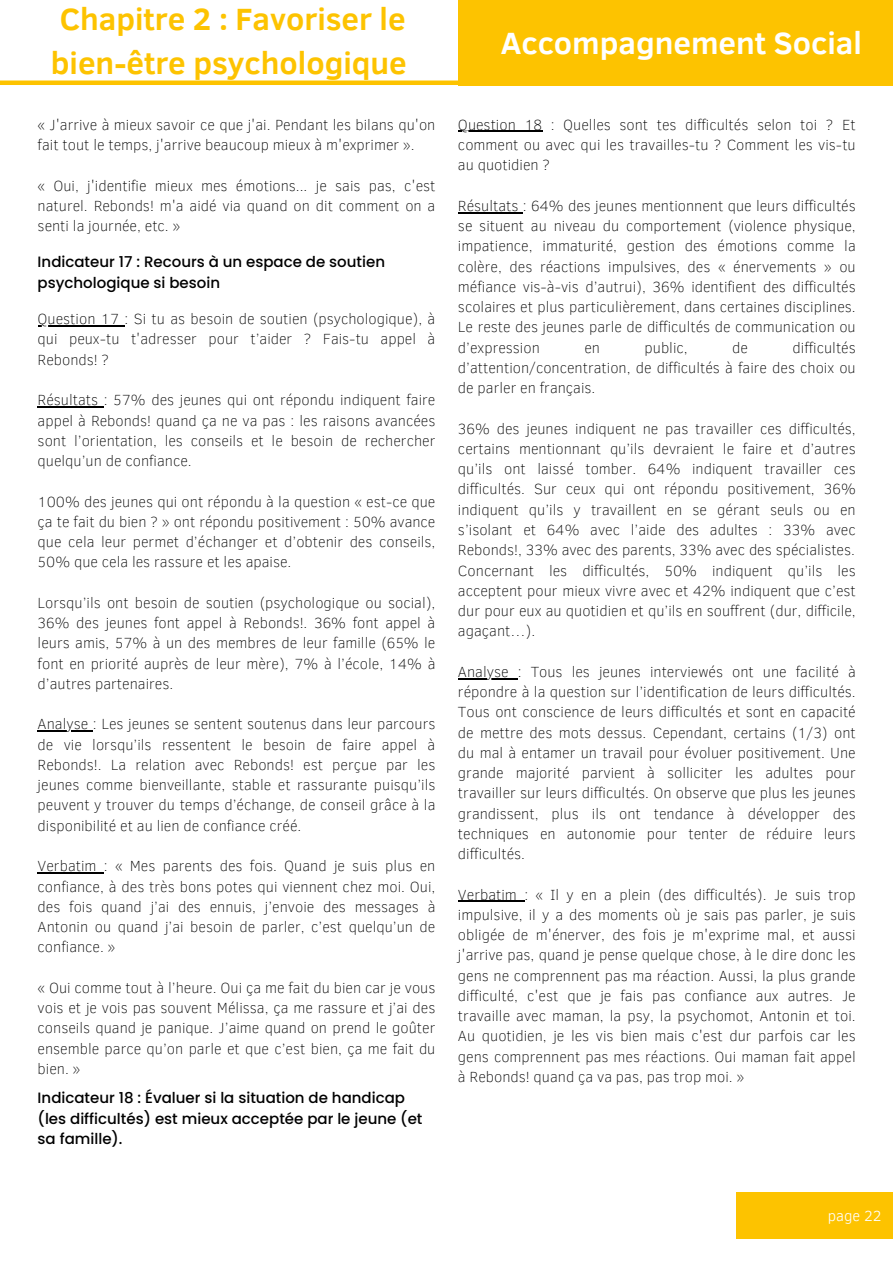
<style>
.page{position:relative;width:893px;height:1264px;background:#fff}
.page>*{position:absolute;margin:0;border:0;box-sizing:border-box;transform-origin:0 0}
.t1{font:700 31.5px/43.8px "Clear Sans";color:#fdc300}
.t2{font:700 31.5px "Clear Sans";color:#fff}
.t3{font:100 15px/20.2px "Clear Sans";color:#000;text-align:justify}
.t4{font:500 15px/20.2px "Poppins";color:#000}
.t5{font:300 15px "Clear Sans";color:#fff}
</style>
<div class="page">
<div style="left:458px;top:0;width:434px;height:85px;background:#fdc300"></div>
<div style="left:0;top:80px;width:458px;height:5px;background:#fdc300"></div>
<div style="left:736px;top:1192px;width:156px;height:46px;background:#fdc300"></div>
<hr style="left:38px;top:325px;width:86px;height:1px;background:#000">
<hr style="left:38px;top:406px;width:66px;height:1px;background:#000">
<hr style="left:38px;top:730px;width:55px;height:1px;background:#000">
<hr style="left:38px;top:872px;width:66px;height:1px;background:#000">
<hr style="left:458px;top:131px;width:84px;height:1px;background:#000">
<hr style="left:458px;top:212px;width:65px;height:1px;background:#000">
<hr style="left:458px;top:678px;width:59px;height:1px;background:#000">
<hr style="left:458px;top:900px;width:66px;height:1px;background:#000">
<p class="t1" style="left:51px;top:-5px;width:357px">Chapitre 2 : Favoriser le bien-être psychologique</p>
<p class="t3" style="left:38px;top:114px;width:399px">« J'arrive à mieux savoir ce que j'ai. Pendant les bilans qu'on fait tout le temps, j'arrive beaucoup mieux à m'exprimer ».</p>
<p class="t3" style="left:38px;top:174px;width:399px">« Oui, j'identifie mieux mes émotions... je sais pas, c'est naturel. Rebonds! m'a aidé via quand on dit comment on a senti la journée, etc. »</p>
<p class="t4" style="left:38px;top:252px;width:349px">Indicateur 17 : Recours à un espace de soutien psychologique si besoin</p>
<p class="t3" style="left:38px;top:308px;width:399px">Question 17 : Si tu as besoin de soutien (psychologique), à qui peux-tu t'adresser pour t’aider ? Fais-tu appel à Rebonds! ?</p>
<p class="t3" style="left:38px;top:389px;width:399px">Résultats : 57% des jeunes qui ont répondu indiquent faire appel à Rebonds! quand ça ne va pas : les raisons avancées sont l’orientation, les conseils et le besoin de rechercher quelqu’un de confiance.</p>
<p class="t3" style="left:38px;top:490px;width:399px">100% des jeunes qui ont répondu à la question « est-ce que ça te fait du bien ? » ont répondu positivement : 50% avance que cela leur permet d’échanger et d’obtenir des conseils, 50% que cela les rassure et les apaise.</p>
<p class="t3" style="left:38px;top:591px;width:399px">Lorsqu’ils ont besoin de soutien (psychologique ou social), 36% des jeunes font appel à Rebonds!. 36% font appel à leurs amis, 57% à un des membres de leur famille (65% le font en priorité auprès de leur mère), 7% à l’école, 14% à d’autres partenaires.</p>
<p class="t3" style="left:38px;top:713px;width:399px">Analyse : Les jeunes se sentent soutenus dans leur parcours de vie lorsqu’ils ressentent le besoin de faire appel à Rebonds!. La relation avec Rebonds! est perçue par les jeunes comme bienveillante, stable et rassurante puisqu’ils peuvent y trouver du temps d’échange, de conseil grâce à la disponibilité et au lien de confiance créé.</p>
<p class="t3" style="left:38px;top:855px;width:399px">Verbatim : « Mes parents des fois. Quand je suis plus en confiance, à des très bons potes qui viennent chez moi. Oui, des fois quand j’ai des ennuis, j’envoie des messages à Antonin ou quand j’ai besoin de parler, c’est quelqu’un de confiance. »</p>
<p class="t3" style="left:38px;top:976px;width:399px">« Oui comme tout à l’heure. Oui ça me fait du bien car je vous vois et je vois pas souvent Mélissa, ça me rassure et j’ai des conseils quand je panique. J’aime quand on prend le goûter ensemble parce qu’on parle et que c’est bien, ça me fait du bien. »</p>
<p class="t4" style="left:38px;top:1087px;width:386px">Indicateur 18 : Évaluer si la situation de handicap (les difficultés) est mieux acceptée par le jeune (et sa famille).</p>
<p class="t2" style="left:501px;top:20px;width:362px">Accompagnement Social</p>
<p class="t3" style="left:458px;top:114px;width:399px">Question 18 : Quelles sont tes difficultés selon toi ? Et comment ou avec qui les travailles-tu ? Comment les vis-tu au quotidien ?</p>
<p class="t3" style="left:458px;top:195px;width:399px">Résultats : 64% des jeunes mentionnent que leurs difficultés se situent au niveau du comportement (violence physique, impatience, immaturité, gestion des émotions comme la colère, des réactions impulsives, des « énervements » ou méfiance vis-à-vis d’autrui), 36% identifient des difficultés scolaires et plus particulièrement, dans certaines disciplines.<br>Le reste des jeunes parle de difficultés de communication ou d’expression</p>
<p class="t3" style="left:458px;top:336px;width:399px;text-indent:334px">difficultés d’attention/concentration, de difficultés à faire des choix ou de parler en français.</p>
<p class="t3" style="left:458px;top:417px;width:399px">36% des jeunes indiquent ne pas travailler ces difficultés, certains mentionnant qu’ils devraient le faire et d’autres qu’ils ont laissé tomber. 64% indiquent travailler ces difficultés. Sur ceux qui ont répondu positivement, 36% indiquent qu’ils y travaillent en se gérant seuls ou en s’isolant et 64% avec l’aide des adultes : 33% avec Rebonds!, 33% avec des parents, 33% avec des spécialistes.</p>
<p class="t3" style="left:458px;top:559px;width:399px">Concernant les difficultés, 50% indiquent qu’ils les acceptent pour mieux vivre avec et 42% indiquent que c’est dur pour eux au quotidien et qu’ils en souffrent (dur, difficile, agaçant…).</p>
<p class="t3" style="left:458px;top:660px;width:399px">Analyse : Tous les jeunes interviewés ont une facilité à répondre à la question sur l’identification de leurs difficultés.<br>Tous ont conscience de leurs difficultés et sont en capacité de mettre des mots dessus. Cependant, certains (1/3) ont du mal à entamer un travail pour évoluer positivement. Une grande majorité parvient à solliciter les adultes pour travailler sur leurs difficultés. On observe que plus les jeunes grandissent, plus ils ont tendance à développer des techniques en autonomie pour tenter de réduire leurs difficultés.</p>
<p class="t3" style="left:458px;top:883px;width:399px">Verbatim : « Il y en a plein (des difficultés). Je suis trop impulsive, il y a des moments où je sais pas parler, je suis obligée de m'énerver, des fois je m'exprime mal, et aussi j'arrive pas, quand je pense quelque chose, à le dire donc les gens ne comprennent pas ma réaction. Aussi, la plus grande difficulté, c'est que je fais pas confiance aux autres. Je travaille avec maman, la psy, la psychomot, Antonin et toi.<br>Au quotidien, je les vis bien mais c'est dur parfois car les gens comprennent pas mes réactions. Oui maman fait appel à Rebonds! quand ça va pas, pas trop moi. »</p>
<p class="t3" style="left:584px;top:336px;width:17px">en</p>
<p class="t3" style="left:644px;top:336px;width:45px">public,</p>
<p class="t3" style="left:732px;top:336px;width:17px">de</p>
<p class="t5" style="left:827px;top:1205px;width:55px">page 22</p>
</div>
